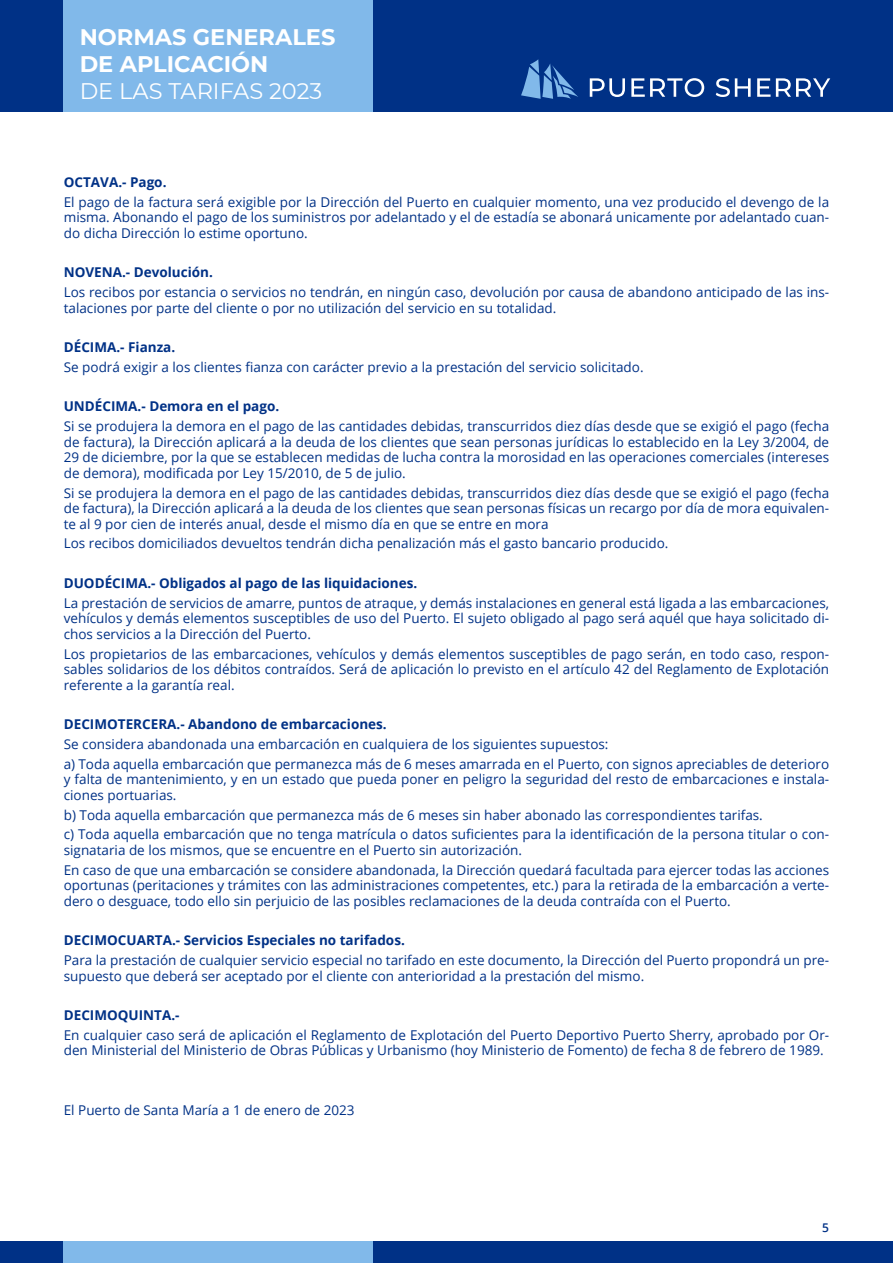
<style>
.page{position:relative;width:893px;height:1263px;background:#fff}
.page>*{position:absolute;margin:0;border:0;box-sizing:border-box;transform-origin:0 0}
.t1{font:700 22.5px/27px "Montserrat";color:#fff}
.t2{font:22.5px "Montserrat";color:#fff}
.t3{font:13.5px/15.6px "Open Sans";color:#003186}
.t4{font:700 13.5px "Open Sans";color:#003186}
.t5{font:600 12px "Open Sans";color:#003186}
</style>
<div class="page">
<div style="left:0;top:1242px;width:893px;height:21px;background:#003186"></div>
<div style="left:1px;top:0;width:892px;height:112px;background:#003186"></div>
<div style="left:64px;top:0;width:309px;height:112px;background:#81b9ea"></div>
<svg style="left:590px;top:78px;width:35px;height:19px"></svg>
<svg style="left:631px;top:78px;width:73px;height:19px"></svg>
<svg style="left:716px;top:78px;width:35px;height:19px"></svg>
<svg style="left:757px;top:78px;width:13px;height:19px"></svg>
<svg style="left:776px;top:78px;width:54px;height:19px"></svg>
<svg style="left:521px;top:59px;width:57px;height:40px"></svg>
<div style="left:64px;top:1242px;width:309px;height:21px;background:#81b9ea"></div>
<h1 class="t1" style="left:80px;top:22px;width:257px">NORMAS GENERALES<br>DE APLICACIÓN</h1>
<h1 class="t2" style="left:80px;top:75px;width:244px">DE LAS TARIFAS 2023</h1>
<p class="t4" style="left:64px;top:172px;width:104px">OCTAVA.- Pago.</p>
<p class="t3" style="left:64px;top:194px;width:767px;text-align:justify">El pago de la factura será exigible por la Dirección del Puerto en cualquier momento, una vez producido el devengo de la misma. Abonando el pago de los suministros por adelantado y el de estadía se abonará unicamente por adelantado cuan&shy;do dicha Dirección lo estime oportuno.</p>
<p class="t4" style="left:64px;top:263px;width:151px">NOVENA.- Devolución.</p>
<p class="t3" style="left:64px;top:284px;width:767px">Los recibos por estancia o servicios no tendrán, en ningún caso, devolución por causa de abandono anticipado de las ins&shy;talaciones por parte del cliente o por no utilización del servicio en su totalidad.</p>
<p class="t4" style="left:64px;top:338px;width:113px">DÉCIMA.- Fianza.</p>
<p class="t3" style="left:64px;top:359px;width:581px">Se podrá exigir a los clientes fianza con carácter previo a la prestación del servicio solicitado.</p>
<p class="t4" style="left:64px;top:397px;width:217px">UNDÉCIMA.- Demora en el pago.</p>
<p class="t3" style="left:64px;top:418px;width:767px;text-align:justify">Si se produjera la demora en el pago de las cantidades debidas, transcurridos diez días desde que se exigió el pago (fecha de factura), la Dirección aplicará a la deuda de los clientes que sean personas jurídicas lo establecido en la Ley 3/2004, de 29 de diciembre, por la que se establecen medidas de lucha contra la morosidad en las operaciones comerciales (intereses de demora), modificada por Ley 15/2010, de 5 de julio.</p>
<p class="t3" style="left:64px;top:485px;width:767px;text-align:justify">Si se produjera la demora en el pago de las cantidades debidas, transcurridos diez días desde que se exigió el pago (fecha de factura), la Dirección aplicará a la deuda de los clientes que sean personas físicas un recargo por día de mora equivalen&shy;te al 9 por cien de interés anual, desde el mismo día en que se entre en mora</p>
<p class="t3" style="left:64px;top:535px;width:606px">Los recibos domiciliados devueltos tendrán dicha penalización más el gasto bancario producido.</p>
<p class="t4" style="left:64px;top:573px;width:355px">DUODÉCIMA.- Obligados al pago de las liquidaciones.</p>
<p class="t3" style="left:64px;top:595px;width:767px;text-align:justify">La prestación de servicios de amarre, puntos de atraque, y demás instalaciones en general está ligada a las embarcaciones, vehículos y demás elementos susceptibles de uso del Puerto. El sujeto obligado al pago será aquél que haya solicitado di&shy;chos servicios a la Dirección del Puerto.</p>
<p class="t3" style="left:64px;top:645px;width:767px;text-align:justify">Los propietarios de las embarcaciones, vehículos y demás elementos susceptibles de pago serán, en todo caso, respon&shy;sables solidarios de los débitos contraídos. Será de aplicación lo previsto en el artículo 42 del Reglamento de Explotación referente a la garantía real.</p>
<p class="t4" style="left:64px;top:715px;width:325px">DECIMOTERCERA.- Abandono de embarcaciones.</p>
<p class="t3" style="left:64px;top:734px;width:767px;line-height:19.8px">Se considera abandonada una embarcación en cualquiera de los siguientes supuestos:<br>a) Toda aquella embarcación que permanezca más de 6 meses amarrada en el Puerto, con signos apreciables de deterioro</p>
<p class="t3" style="left:64px;top:771px;width:767px">y falta de mantenimiento, y en un estado que pueda poner en peligro la seguridad del resto de embarcaciones e instala&shy;ciones portuarias.</p>
<p class="t3" style="left:64px;top:804px;width:767px;line-height:19.8px">b) Toda aquella embarcación que permanezca más de 6 meses sin haber abonado las correspondientes tarifas.<br>c) Toda aquella embarcación que no tenga matrícula o datos suficientes para la identificación de la persona titular o con-</p>
<p class="t3" style="left:64px;top:840px;width:767px;line-height:19.8px">signataria de los mismos, que se encuentre en el Puerto sin autorización.<br>En caso de que una embarcación se considere abandonada, la Dirección quedará facultada para ejercer todas las acciones</p>
<p class="t3" style="left:64px;top:877px;width:767px">oportunas (peritaciones y trámites con las administraciones competentes, etc.) para la retirada de la embarcación a verte&shy;dero o desguace, todo ello sin perjuicio de las posibles reclamaciones de la deuda contraída con el Puerto.</p>
<p class="t4" style="left:64px;top:931px;width:343px">DECIMOCUARTA.- Servicios Especiales no tarifados.</p>
<p class="t3" style="left:64px;top:952px;width:767px">Para la prestación de cualquier servicio especial no tarifado en este documento, la Dirección del Puerto propondrá un pre&shy;supuesto que deberá ser aceptado por el cliente con anterioridad a la prestación del mismo.</p>
<p class="t4" style="left:64px;top:1006px;width:117px">DECIMOQUINTA.-</p>
<p class="t3" style="left:64px;top:1027px;width:767px">En cualquier caso será de aplicación el Reglamento de Explotación del Puerto Deportivo Puerto Sherry, aprobado por Or&shy;den Ministerial del Ministerio de Obras Públicas y Urbanismo (hoy Ministerio de Fomento) de fecha 8 de febrero de 1989.</p>
<p class="t3" style="left:64px;top:1102px;width:292px">El Puerto de Santa María a 1 de enero de 2023</p>
<p class="t5" style="left:822px;top:1219px;width:8px">5</p>
</div>
